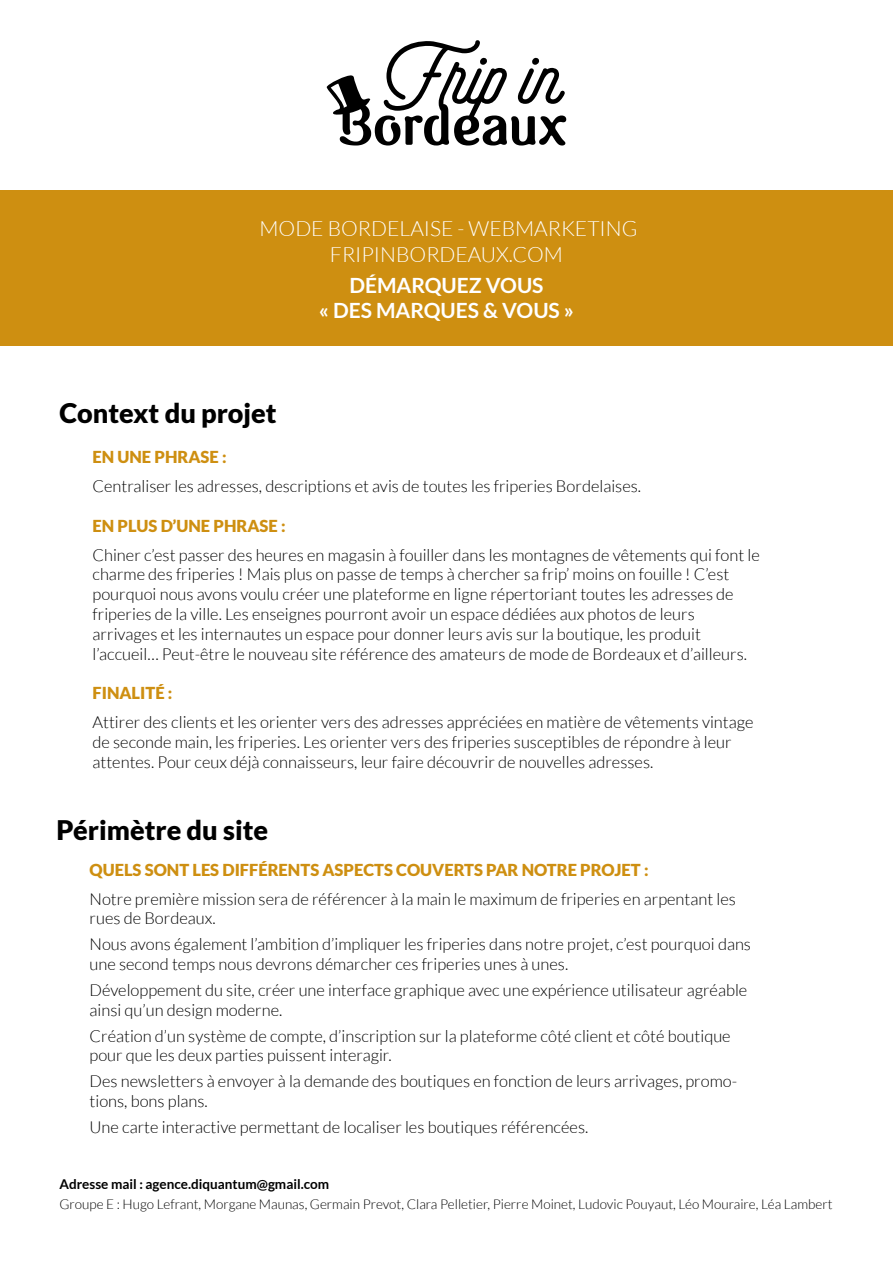
<style>
.page{position:relative;width:893px;height:1263px;background:#fff}
.page>*{position:absolute;margin:0;border:0;box-sizing:border-box;transform-origin:0 0}
.t1{font:900 27px "Lato";color:#000}
.t2{font:300 21px/25.2px "Lato";color:#fff;text-align:center}
.t3{font:700 21px/25.2px "Lato";color:#fff;text-align:center}
.t4{font:300 16.5px/19.8px "Lato";color:#000}
.t5{font:900 16.5px "Lato";color:#ce8f11}
.t6{font:300 13.5px "Lato";color:#000}
.t7{font:700 13.5px "Lato";color:#000}
</style>
<div class="page">
<div style="left:0;top:190px;width:893px;height:156px;background:#ce8f11"></div>
<svg style="left:326px;top:40px;width:240px;height:106px"></svg>
<p class="t2" style="left:260px;top:216px;width:379px">MODE BORDELAISE - WEBMARKETING<br>FRIPINBORDEAUX.COM</p>
<p class="t3" style="left:319px;top:272px;width:257px">DÉMARQUEZ VOUS<br>« DES MARQUES &amp; VOUS »</p>
<h1 class="t1" style="left:59px;top:397px;width:219px">Context du projet</h1>
<p class="t5" style="left:93px;top:448px;width:136px">EN UNE PHRASE :</p>
<p class="t4" style="left:93px;top:476px;width:550px">Centraliser les adresses, descriptions et avis de toutes les friperies Bordelaises.</p>
<p class="t5" style="left:93px;top:516px;width:195px">EN PLUS D’UNE PHRASE :</p>
<p class="t4" style="left:93px;top:545px;width:669px">Chiner c’est passer des heures en magasin à fouiller dans les montagnes de vêtements qui font le charme des friperies ! Mais plus on passe de temps à chercher sa frip’ moins on fouille ! C’est pourquoi nous avons voulu créer une plateforme en ligne répertoriant toutes les adresses de friperies de la ville. Les enseignes pourront avoir un espace dédiées aux photos de leurs arrivages et les internautes un espace pour donner leurs avis sur la boutique, les produit l’accueil… Peut-être le nouveau site référence des amateurs de mode de Bordeaux et d’ailleurs.</p>
<p class="t5" style="left:93px;top:683px;width:81px">FINALITÉ :</p>
<p class="t4" style="left:93px;top:712px;width:662px">Attirer des clients et les orienter vers des adresses appréciées en matière de vêtements vintage de seconde main, les friperies. Les orienter vers des friperies susceptibles de répondre à leur attentes. Pour ceux déjà connaisseurs, leur faire découvrir de nouvelles adresses.</p>
<h1 class="t1" style="left:56px;top:814px;width:213px">Périmètre du site</h1>
<p class="t5" style="left:90px;top:860px;width:561px">QUELS SONT LES DIFFÉRENTS ASPECTS COUVERTS PAR NOTRE PROJET :</p>
<p class="t4" style="left:90px;top:889px;width:648px">Notre première mission sera de référencer à la main le maximum de friperies en arpentant les rues de Bordeaux.</p>
<p class="t4" style="left:90px;top:934px;width:663px">Nous avons également l’ambition d’impliquer les friperies dans notre projet, c’est pourquoi dans une second temps nous devrons démarcher ces friperies unes à unes.</p>
<p class="t4" style="left:90px;top:980px;width:659px">Développement du site, créer une interface graphique avec une expérience utilisateur agréable ainsi qu’un design moderne.</p>
<p class="t4" style="left:90px;top:1026px;width:643px">Création d’un système de compte, d’inscription sur la plateforme côté client et côté boutique pour que les deux parties puissent interagir.</p>
<p class="t4" style="left:90px;top:1071px;width:649px">Des newsletters à envoyer à la demande des boutiques en fonction de leurs arrivages, promo&shy;tions, bons plans.</p>
<p class="t4" style="left:90px;top:1117px;width:500px">Une carte interactive permettant de localiser les boutiques référencées.</p>
<p class="t7" style="left:59px;top:1176px;width:271px">Adresse mail : agence.diquantum@gmail.com</p>
<p class="t6" style="left:59px;top:1196px;width:775px">Groupe E : Hugo Lefrant, Morgane Maunas, Germain Prevot, Clara Pelletier, Pierre Moinet, Ludovic Pouyaut, Léo Mouraire, Léa Lambert</p>
</div>
